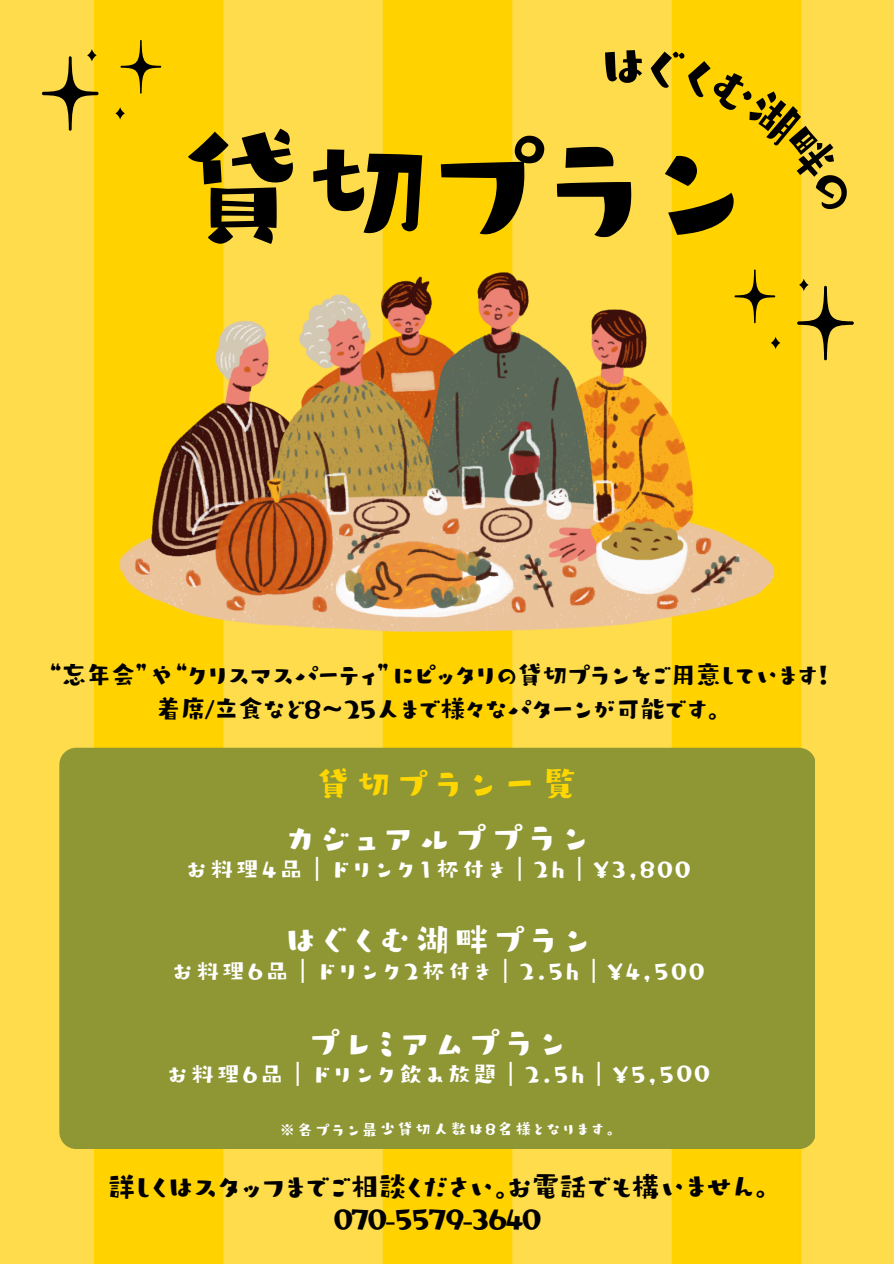
<style>
.page{position:relative;width:894px;height:1264px;background:#fff}
.page>*{position:absolute;margin:0;border:0;box-sizing:border-box;transform-origin:0 0}
.t1{font:136.65px "TEST Baby Pop EB";letter-spacing:-.095em;color:#000}
.t2{font:36px "TEST Baby Pop EB";letter-spacing:.075em;color:#fff}
.t3{font:36px "TEST Baby Pop EB";letter-spacing:.11em;color:#ffd600}
.t4{font:30px/32.5px "TEST Baby Pop EB";letter-spacing:-.095em;color:#000;text-align:center}
.t5{font:27.15px/33.8px "TEST Baby Pop EB";letter-spacing:-.095em;color:#000;text-align:center}
.t6{font:24px "TEST Baby Pop EB";letter-spacing:.075em;color:#fff}
.t7{font:16.5px "TEST Baby Pop EB";letter-spacing:.075em;color:#fff}
</style>
<div class="page">
<img style="left:0;top:0;width:893px;height:1263px">
<svg style="left:796px;top:286px;width:57px;height:74px;background:#d3b537"></svg>
<svg style="left:734px;top:269px;width:41px;height:54px"></svg>
<svg style="left:770px;top:337px;width:10px;height:12px"></svg>
<svg style="left:798px;top:279px;width:10px;height:12px"></svg>
<svg style="left:42px;top:56px;width:56px;height:75px;background:#d3b539"></svg>
<svg style="left:120px;top:40px;width:41px;height:54px;background:#d8b100"></svg>
<svg style="left:115px;top:107px;width:10px;height:12px"></svg>
<svg style="left:87px;top:49px;width:10px;height:12px"></svg>
<div style="left:59px;top:747px;width:755px;height:401px;background:#8f9735;border-radius:17px"></div>
<img style="left:119px;top:272px;width:655px;height:359px">
<svg style="left:605px;top:47px;width:248px;height:166px;background:#fed624"></svg>
<p class="t1" style="left:175px;top:119px;width:581px">貸切プラン</p>
<p class="t5" style="left:46px;top:658px;width:785px">“忘年会”や“クリスマスパーティ”にピッタリの貸切プランをご用意しています！着席/立食など8〜25人まで様々なパターンが可能です。</p>
<h1 class="t3" style="left:315px;top:765px;width:263px">貸切プラン一覧</h1>
<p class="t2" style="left:284px;top:819px;width:307px">カジュアルププラン</p>
<p class="t6" style="left:185px;top:856px;width:506px">お料理4品｜ドリンク1杯付き｜2h｜¥3,800</p>
<p class="t2" style="left:283px;top:921px;width:310px">はぐくむ湖畔プラン</p>
<p class="t6" style="left:171px;top:959px;width:534px">お料理6品｜ドリンク2杯付き｜2.5h｜¥4,500</p>
<h4 class="t2" style="left:308px;top:1023px;width:261px">プレミアムプラン</h4>
<h4 class="t6" style="left:166px;top:1061px;width:545px">お料理6品｜ドリンク飲み放題｜2.5h｜¥5,500</h4>
<p class="t7" style="left:279px;top:1120px;width:337px">※各プラン最少貸切人数は8名様となります。</p>
<p class="t4" style="left:106px;top:1169px;width:663px">詳しくはスタッフまでご相談ください。お電話でも構いません。<br>070-5579-3640</p>
</div>
